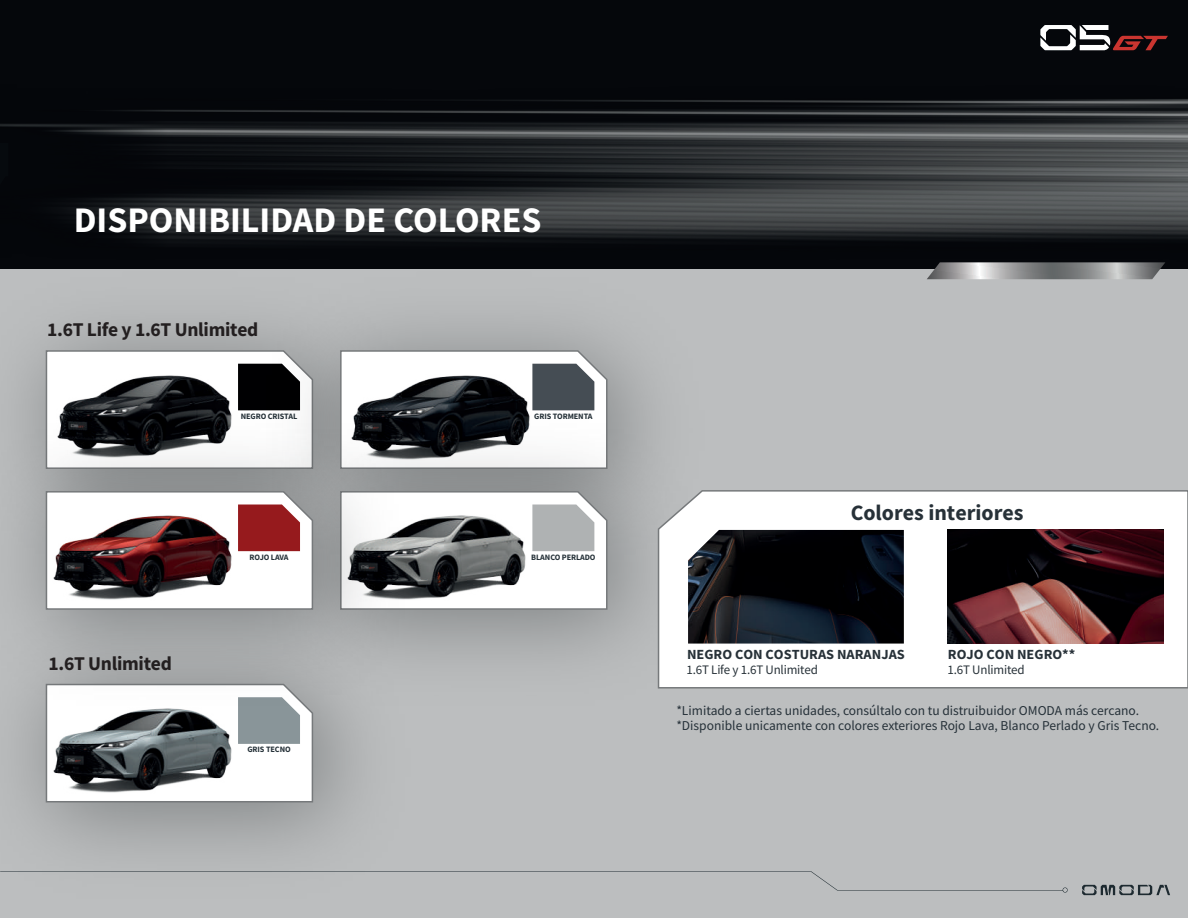
<style>
.page{position:relative;width:1188px;height:918px;background:#bcbebf}
.page>*{position:absolute;margin:0;border:0;box-sizing:border-box;transform-origin:0 0}
.t1{font:700 36px "Source Sans Pro";color:#fff}
.t2{font:700 21.9px "Source Sans Pro";color:#273138}
.t3{font:700 19.5px "Source Sans Pro";letter-spacing:-.015em;color:#231f20}
.t4{font:700 13.95px "Source Sans Pro";color:#273138}
.t5{font:13.5px/15px "Source Sans Pro";color:#253038}
.t6{font:13.05px "Source Sans Pro";letter-spacing:-.015em;color:#273138}
.t7{font:700 8.25px "Source Sans Pro";letter-spacing:-.01em;color:#253138}
</style>
<div class="page">
<div style="left:0;top:0;width:1188px;height:269px;background:#05070b"></div>
<img style="left:0;top:99px;width:1188px;height:143px">
<svg style="left:1082px;top:885px;width:88px;height:10px"></svg>
<svg style="left:436px;top:871px;width:632px;height:22px"></svg>
<svg style="left:1040px;top:25px;width:128px;height:25px"></svg>
<svg style="left:45px;top:349px;width:193px;height:40px"></svg>
<img style="left:57px;top:375px;width:175px;height:14px">
<img style="left:238px;top:300px;width:405px;height:89px">
<svg style="left:339px;top:349px;width:269px;height:40px"></svg>
<img style="left:350px;top:374px;width:180px;height:15px">
<img style="left:436px;top:389px;width:216px;height:269px">
<svg style="left:436px;top:490px;width:172px;height:121px"></svg>
<img style="left:436px;top:514px;width:91px;height:87px">
<svg style="left:45px;top:733px;width:269px;height:70px"></svg>
<img style="left:52px;top:733px;width:180px;height:61px">
<img style="left:0;top:389px;width:436px;height:344px">
<svg style="left:45px;top:490px;width:269px;height:121px"></svg>
<img style="left:52px;top:515px;width:180px;height:86px">
<svg style="left:927px;top:262px;width:238px;height:17px"></svg>
<svg style="left:0;top:143px;width:8px;height:99px"></svg>
<svg style="left:657px;top:490px;width:531px;height:199px"></svg>
<img style="left:688px;top:530px;width:216px;height:114px">
<img style="left:948px;top:530px;width:216px;height:114px">
<h1 class="t1" style="left:74px;top:196px;width:469px">DISPONIBILIDAD DE COLORES</h1>
<h3 class="t3" style="left:47px;top:317px;width:213px">1.6T Life y 1.6T Unlimited</h3>
<p class="t7" style="left:241px;top:411px;width:58px">NEGRO CRISTAL</p>
<p class="t7" style="left:534px;top:411px;width:60px">GRIS TORMENTA</p>
<h3 class="t3" style="left:49px;top:650px;width:125px">1.6T Unlimited</h3>
<p class="t7" style="left:250px;top:551px;width:40px">ROJO LAVA</p>
<p class="t7" style="left:247px;top:744px;width:45px">GRIS TECNO</p>
<p class="t7" style="left:531px;top:551px;width:66px">BLANCO PERLADO</p>
<h2 class="t2" style="left:851px;top:498px;width:174px">Colores interiores</h2>
<p class="t4" style="left:687px;top:645px;width:219px">NEGRO CON COSTURAS NARANJAS</p>
<p class="t4" style="left:948px;top:645px;width:129px">ROJO CON NEGRO**</p>
<p class="t6" style="left:687px;top:661px;width:133px">1.6T Life y 1.6T Unlimited</p>
<p class="t6" style="left:948px;top:661px;width:79px">1.6T Unlimited</p>
<p class="t5" style="left:676px;top:703px;width:484px">*Limitado a ciertas unidades, consúltalo con tu distruibuidor OMODA más cercano. *Disponible unicamente con colores exteriores Rojo Lava, Blanco Perlado y Gris Tecno.</p>
</div>
